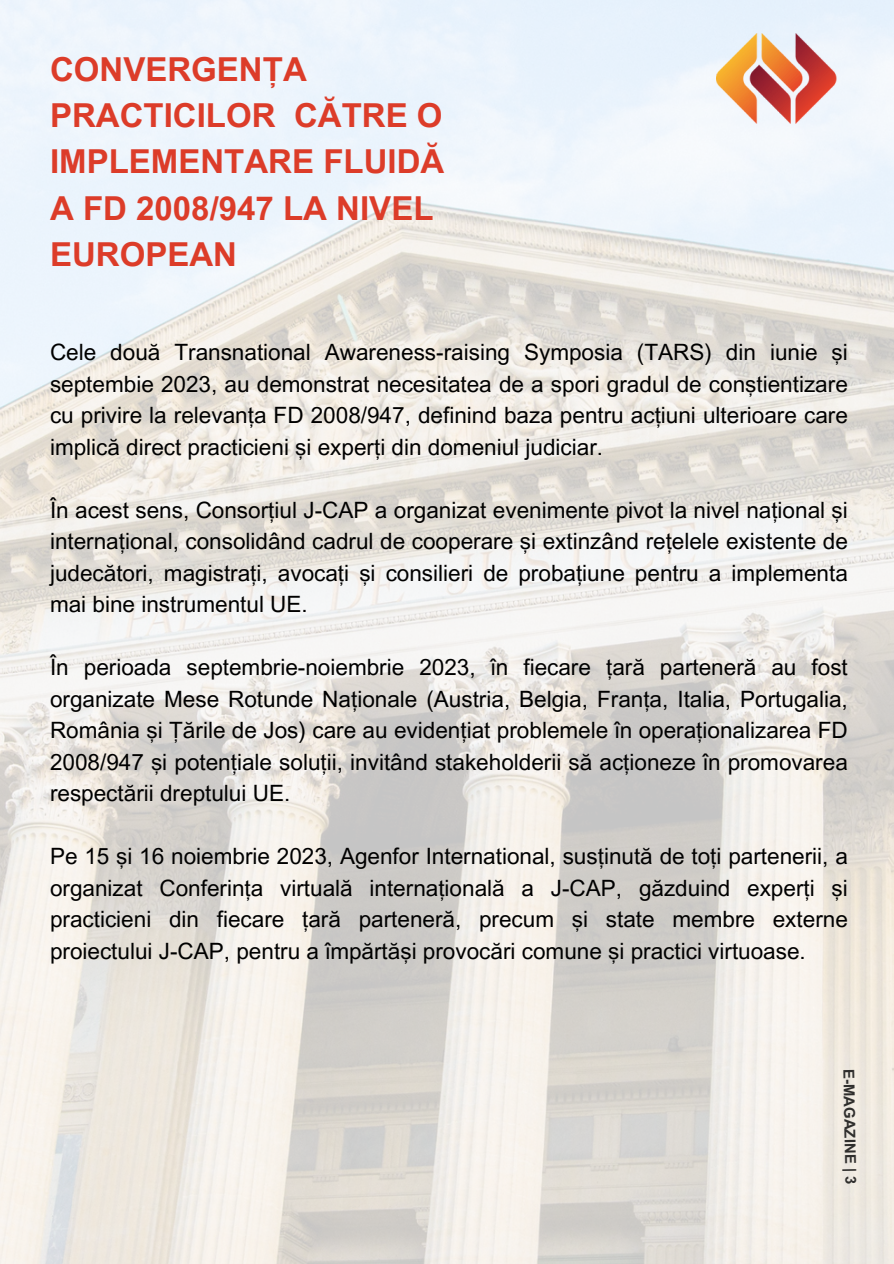
<style>
.page{position:relative;width:894px;height:1264px;background:#fff}
.page>*{position:absolute;margin:0;border:0;box-sizing:border-box;transform-origin:0 0}
.t1{font:700 33px/46.2px "Arial MT Pro";color:#dc3c29}
.t2{font:22.5px/31.5px "Arial MT Pro";color:#000;text-align:justify}
.t3{font:700 15px "Arial MT Pro";color:#000}
</style>
<div class="page">
<img style="left:0;top:0;width:893px;height:1263px">
<img style="left:716px;top:33px;width:131px;height:90px">
<h2 class="t1" style="left:50px;top:51px;width:396px">CONVERGENȚA<br>PRACTICILOR CĂTRE O<br>IMPLEMENTARE FLUIDĂ<br>A FD 2008/947 LA NIVEL<br>EUROPEAN</h2>
<p class="t2" style="left:50px;top:339px;width:799px">Cele două Transnational Awareness-raising Symposia (TARS) din iunie și septembie 2023, au demonstrat necesitatea de a spori gradul de conștientizare cu privire la relevanța FD 2008/947, definind baza pentru acțiuni ulterioare care implică direct practicieni și experți din domeniul judiciar.</p>
<h2 class="t2" style="left:50px;top:497px;width:799px">În acest sens, Consorțiul J-CAP a organizat evenimente pivot la nivel național și internațional, consolidând cadrul de cooperare și extinzând rețelele existente de judecători, magistrați, avocați și consilieri de probațiune pentru a implementa mai bine instrumentul UE.</h2>
<h2 class="t2" style="left:50px;top:654px;width:799px">În perioada septembrie-noiembrie 2023, în fiecare țară parteneră au fost organizate Mese Rotunde Naționale (Austria, Belgia, Franța, Italia, Portugalia, România și Țările de Jos) care au evidențiat problemele în operaționalizarea FD 2008/947 și potențiale soluții, invitând stakeholderii să acționeze în promovarea respectării dreptului UE.</h2>
<h2 class="t2" style="left:50px;top:843px;width:799px">Pe 15 și 16 noiembrie 2023, Agenfor International, susținută de toți partenerii, a organizat Conferința virtuală internațională a J-CAP, găzduind experți și practicieni din fiecare țară parteneră, precum și state membre externe proiectului J-CAP, pentru a împărtăși provocări comune și practici virtuoase.</h2>
<p class="t3" style="left:854px;top:1068px;width:117px;rotate:89deg">E-MAGAZINE | 3</p>
</div>
